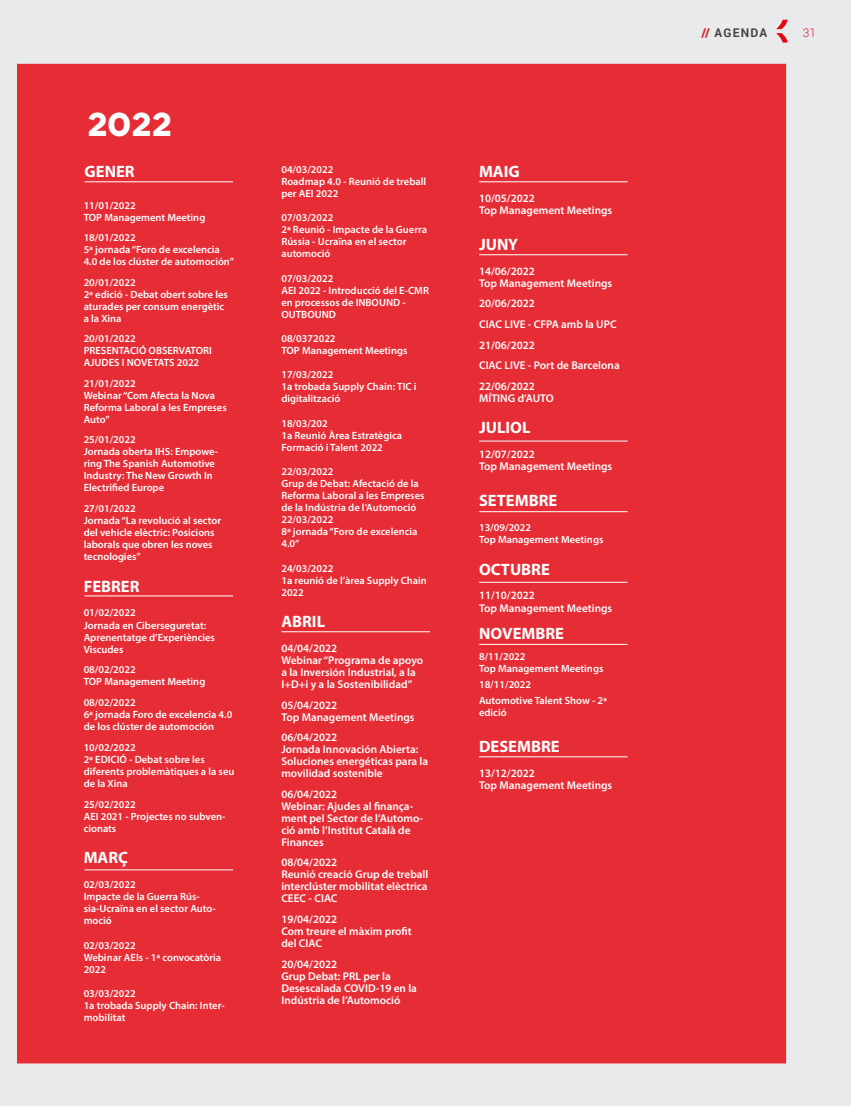
<style>
.page{position:relative;width:851px;height:1106px;background:#fff}
.page>*{position:absolute;margin:0;border:0;box-sizing:border-box;transform-origin:0 0}
.t1{font:700 33px "Novecentowide";color:#fff}
.t2{font:700 16.5px "Myriad Pro";color:#fff}
.t3{font:700 12px "Roboto";letter-spacing:.1em;color:#444245}
.t4{font:300 12px "Roboto";color:#d51f2e}
.t5{font:600 11.25px/12px "Myriad Pro";color:#fff}
.t6{font:600 10.5px/12px "Myriad Pro";color:#fff}
.s1{color:#d51f2e}
</style>
<div class="page">
<div style="left:0;top:0;width:850px;height:1106px;background:#e9eaec"></div>
<div style="left:17px;top:64px;width:769px;height:999px;background:#e62d36"></div>
<hr style="left:85px;top:181px;width:148px;height:1px;background:#fff">
<hr style="left:479px;top:181px;width:148px;height:1px;background:#fff">
<hr style="left:85px;top:595px;width:148px;height:1px;background:#fff">
<hr style="left:281px;top:631px;width:149px;height:1px;background:#fff">
<hr style="left:85px;top:869px;width:148px;height:1px;background:#fff">
<svg style="left:776px;top:20px;width:11px;height:23px"></svg>
<hr style="left:479px;top:254px;width:148px;height:1px;background:#fff">
<hr style="left:479px;top:441px;width:148px;height:1px;background:#fff">
<hr style="left:479px;top:511px;width:148px;height:1px;background:#fff">
<hr style="left:479px;top:582px;width:148px;height:1px;background:#fff">
<hr style="left:479px;top:644px;width:148px;height:1px;background:#fff">
<hr style="left:479px;top:756px;width:148px;height:1px;background:#fff">
<h1 class="t1" style="left:87px;top:104px;width:86px">2022</h1>
<h2 class="t2" style="left:85px;top:161px;width:52px">GENER</h2>
<p class="t6" style="left:84px;top:199px;width:123px">11/01/2022<br>TOP Management Meeting</p>
<p class="t6" style="left:84px;top:231px;width:152px">18/01/2022<br>5ª jornada “Foro de excelencia<br>4.0 de los clúster de automoción”</p>
<p class="t6" style="left:84px;top:276px;width:146px">20/01/2022<br>2ª edició - Debat obert sobre les aturades per consum energètic a la Xina</p>
<p class="t6" style="left:84px;top:332px;width:130px">20/01/2022<br>PRESENTACIÓ OBSERVATORI<br>AJUDES I NOVETATS 2022</p>
<p class="t6" style="left:84px;top:377px;width:145px">21/01/2022<br>Webinar “Com Afecta la Nova<br>Reforma Laboral a les Empreses<br>Auto”</p>
<p class="t6" style="left:84px;top:433px;width:136px">25/01/2022<br>Jornada oberta IHS: Empowe&shy;ring The Spanish Automotive<br>Industry: The New Growth In<br>Electrified Europe</p>
<p class="t6" style="left:84px;top:502px;width:139px">27/01/2022<br>Jornada “La revolució al sector del vehicle elèctric: Posicions laborals que obren les noves tecnologies”</p>
<h2 class="t2" style="left:84px;top:575px;width:57px">FEBRER</h2>
<p class="t6" style="left:84px;top:606px;width:133px">01/02/2022<br>Jornada en Ciberseguretat:<br>Aprenentatge d’Experiències<br>Viscudes</p>
<p class="t6" style="left:84px;top:663px;width:123px">08/02/2022<br>TOP Management Meeting</p>
<p class="t6" style="left:84px;top:696px;width:150px">08/02/2022<br>6ª jornada Foro de excelencia 4.0 de los clúster de automoción</p>
<p class="t6" style="left:84px;top:740px;width:152px">10/02/2022<br>2ª EDICIÓ - Debat sobre les diferents problemàtiques a la seu de la Xina</p>
<p class="t6" style="left:84px;top:797px;width:143px">25/02/2022<br>AEI 2021 - Projectes no subven&shy;cionats</p>
<h2 class="t2" style="left:84px;top:847px;width:46px">MARÇ</h2>
<p class="t6" style="left:84px;top:878px;width:134px">02/03/2022<br>Impacte de la Guerra Rús&shy;sia-Ucraïna en el sector Auto&shy;moció</p>
<p class="t6" style="left:84px;top:938px;width:139px">02/03/2022<br>Webinar AEIs - 1ª convocatòria<br>2022</p>
<p class="t6" style="left:84px;top:987px;width:142px">03/03/2022<br>1a trobada Supply Chain: Inter&shy;mobilitat</p>
<p class="t6" style="left:281px;top:163px;width:146px">04/03/2022<br>Roadmap 4.0 - Reunió de treball per AEI 2022</p>
<p class="t6" style="left:281px;top:211px;width:147px">07/03/2022<br>2ª Reunió - Impacte de la Guerra<br>Rússia - Ucraïna en el sector automoció</p>
<p class="t6" style="left:281px;top:272px;width:149px">07/03/2022<br>AEI 2022 - Introducció del E-CMR en processos de INBOUND -<br>OUTBOUND</p>
<p class="t6" style="left:281px;top:332px;width:127px">08/0372022<br>TOP Management Meetings</p>
<p class="t6" style="left:281px;top:368px;width:137px">17/03/2022<br>1a trobada Supply Chain: TIC i digitalització</p>
<p class="t6" style="left:281px;top:417px;width:122px">18/03/202<br>1a Reunió Àrea Estratègica<br>Formació i Talent 2022</p>
<p class="t6" style="left:281px;top:465px;width:145px">22/03/2022<br>Grup de Debat: Afectació de la<br>Reforma Laboral a les Empreses de la Indústria de l’Automoció<br>22/03/2022<br>8ª jornada “Foro de excelencia<br>4.0”</p>
<p class="t6" style="left:281px;top:561px;width:147px">24/03/2022<br>1a reunió de l’àrea Supply Chain<br>2022</p>
<h2 class="t2" style="left:281px;top:611px;width:45px">ABRIL</h2>
<p class="t5" style="left:281px;top:642px;width:143px">04/04/2022<br>Webinar “Programa de apoyo a la Inversión Industrial, a la<br>I+D+i y a la Sostenibilidad”</p>
<p class="t5" style="left:281px;top:698px;width:135px">05/04/2022<br>Top Management Meetings</p>
<p class="t5" style="left:281px;top:731px;width:148px">06/04/2022<br>Jornada Innovación Abierta:<br>Soluciones energéticas para la movilidad sostenible</p>
<p class="t5" style="left:281px;top:787px;width:143px">06/04/2022<br>Webinar: Ajudes al finança&shy;ment pel Sector de l’Automo&shy;ció amb l’Institut Català de<br>Finances</p>
<p class="t5" style="left:281px;top:856px;width:148px">08/04/2022<br>Reunió creació Grup de treball interclúster mobilitat elèctrica<br>CEEC - CIAC</p>
<p class="t5" style="left:281px;top:912px;width:132px">19/04/2022<br>Com treure el màxim profit del CIAC</p>
<p class="t5" style="left:281px;top:957px;width:137px">20/04/2022<br>Grup Debat: PRL per la<br>Desescalada COVID-19 en la<br>Indústria de l’Automoció</p>
<h2 class="t2" style="left:479px;top:161px;width:42px">MAIG</h2>
<p class="t5" style="left:479px;top:192px;width:135px">10/05/2022<br>Top Management Meetings</p>
<h2 class="t2" style="left:479px;top:234px;width:41px">JUNY</h2>
<p class="t5" style="left:479px;top:265px;width:135px">14/06/2022<br>Top Management Meetings</p>
<p class="t5" style="left:479px;top:293px;width:142px;line-height:20.5px">20/06/2022<br>CIAC LIVE - CFPA amb la UPC<br>21/06/2022<br>CIAC LIVE - Port de Barcelona<br>22/06/2022</p>
<p class="t5" style="left:479px;top:391px;width:76px">MÍTING d’AUTO</p>
<h2 class="t2" style="left:479px;top:417px;width:53px">JULIOL</h2>
<p class="t5" style="left:479px;top:448px;width:135px">12/07/2022<br>Top Management Meetings</p>
<h2 class="t2" style="left:479px;top:490px;width:80px">SETEMBRE</h2>
<p class="t6" style="left:479px;top:521px;width:126px">13/09/2022<br>Top Management Meetings</p>
<h2 class="t2" style="left:479px;top:558px;width:72px">OCTUBRE</h2>
<p class="t5" style="left:479px;top:589px;width:135px">11/10/2022<br>Top Management Meetings</p>
<h2 class="t2" style="left:479px;top:622px;width:86px">NOVEMBRE</h2>
<p class="t6" style="left:479px;top:649px;width:126px">8/11/2022<br>Top Management Meetings</p>
<p class="t6" style="left:479px;top:676px;width:129px;line-height:16.4px">18/11/2022<br>Automotive Talent Show - 2ª</p>
<p class="t6" style="left:479px;top:706px;width:29px">edició</p>
<h2 class="t2" style="left:479px;top:736px;width:82px">DESEMBRE</h2>
<p class="t5" style="left:479px;top:767px;width:135px">13/12/2022<br>Top Management Meetings</p>
<p class="t3" style="left:701px;top:25px;width:67px"><span class="s1">//</span> AGENDA</p>
<p class="t4" style="left:802px;top:25px;width:15px">31</p>
</div>
